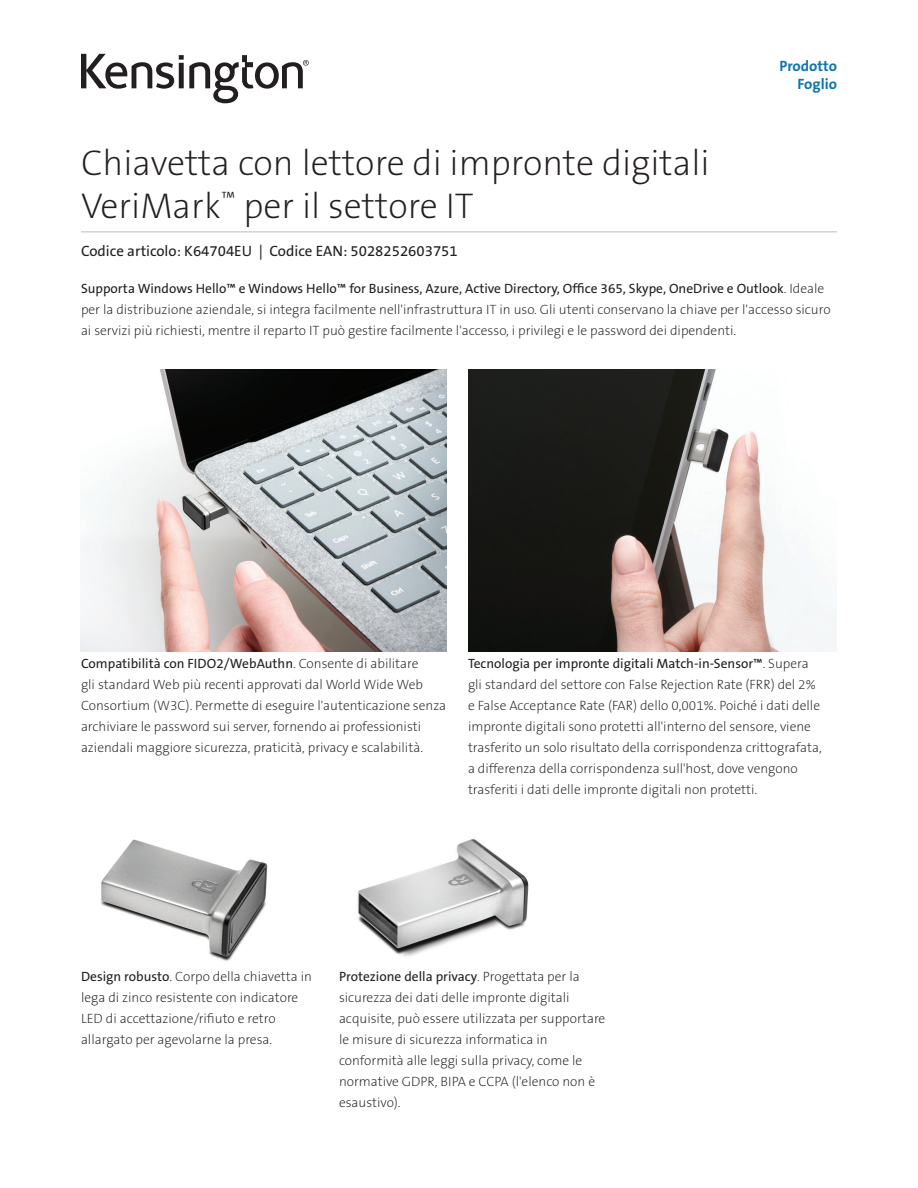
<style>
.page{position:relative;width:918px;height:1188px;background:#fff}
.page>*{position:absolute;margin:0;border:0;box-sizing:border-box;transform-origin:0 0}
.Main_Header{font:36px/43.2px "The Sans KENSINGTON2 XL";color:#231f20}
.Part_No__UPC{font:15px "The Sans KENSINGTON5 Rg";color:#231f20}
.Part_No__UPC-2{font:15px "The Sans KENSINGTON7 Bd";color:#0e76ae}
.Body{font:13.5px/21px "The Sans KENSINGTON2 XL";color:#231f20}
.s1{font-family:"The Sans KENSINGTON5 Rg"}
</style>
<div class="page">
<hr style="left:81px;top:231px;width:756px;height:1px;background:#bcbdc0">
<svg style="left:81px;top:54px;width:228px;height:49px"></svg>
<img style="left:81px;top:369px;width:365px;height:283px">
<img style="left:468px;top:369px;width:369px;height:283px">
<img style="left:100px;top:839px;width:168px;height:122px">
<img style="left:357px;top:839px;width:172px;height:118px">
<p class="Main_Header" style="left:81px;top:142px;width:630px">Chiavetta con lettore di impronte digitali<br>VeriMark<sup>™</sup> per il settore IT</p>
<p class="Part_No__UPC" style="left:81px;top:243px;width:378px">Codice articolo: K64704EU | Codice EAN: 5028252603751</p>
<p class="Part_No__UPC-2" style="left:779px;top:57px;width:59px">Prodotto</p>
<p class="Part_No__UPC-2" style="left:798px;top:75px;width:41px">Foglio</p>
<p class="Body" style="left:81px;top:278px;width:751px"><span class="s1">Supporta Windows Hello™ e Windows Hello™ for Business, Azure, Active Directory, Office 365, Skype, OneDrive e Outlook</span>. Ideale per la distribuzione aziendale, si integra facilmente nell'infrastruttura IT in uso. Gli utenti conservano la chiave per l'accesso sicuro ai servizi più richiesti, mentre il reparto IT può gestire facilmente l'accesso, i privilegi e le password dei dipendenti.</p>
<p class="Body" style="left:81px;top:653px;width:367px"><span class="s1">Compatibilità con FIDO2/WebAuthn</span>. Consente di abilitare<br>gli standard Web più recenti approvati dal World Wide Web Consortium (W3C). Permette di eseguire l'autenticazione senza archiviare le password sui server, fornendo ai professionisti aziendali maggiore sicurezza, praticità, privacy e scalabilità.</p>
<p class="Body" style="left:468px;top:653px;width:355px"><span class="s1">Tecnologia per impronte digitali Match-in-Sensor™</span>. Supera gli standard del settore con False Rejection Rate (FRR) del 2% e False Acceptance Rate (FAR) dello 0,001%. Poiché i dati delle impronte digitali sono protetti all'interno del sensore, viene trasferito un solo risultato della corrispondenza crittografata, a differenza della corrispondenza sull'host, dove vengono trasferiti i dati delle impronte digitali non protetti.</p>
<p class="Body" style="left:81px;top:967px;width:232px"><span class="s1">Design robusto</span>. Corpo della chiavetta in lega di zinco resistente con indicatore LED di accettazione/rifiuto e retro allargato per agevolarne la presa.</p>
<p class="Body" style="left:339px;top:967px;width:268px"><span class="s1">Protezione della privacy</span>. Progettata per la sicurezza dei dati delle impronte digitali acquisite, può essere utilizzata per supportare le misure di sicurezza informatica in conformità alle leggi sulla privacy, come le normative GDPR, BIPA e CCPA (l'elenco non è esaustivo).</p>
</div>
